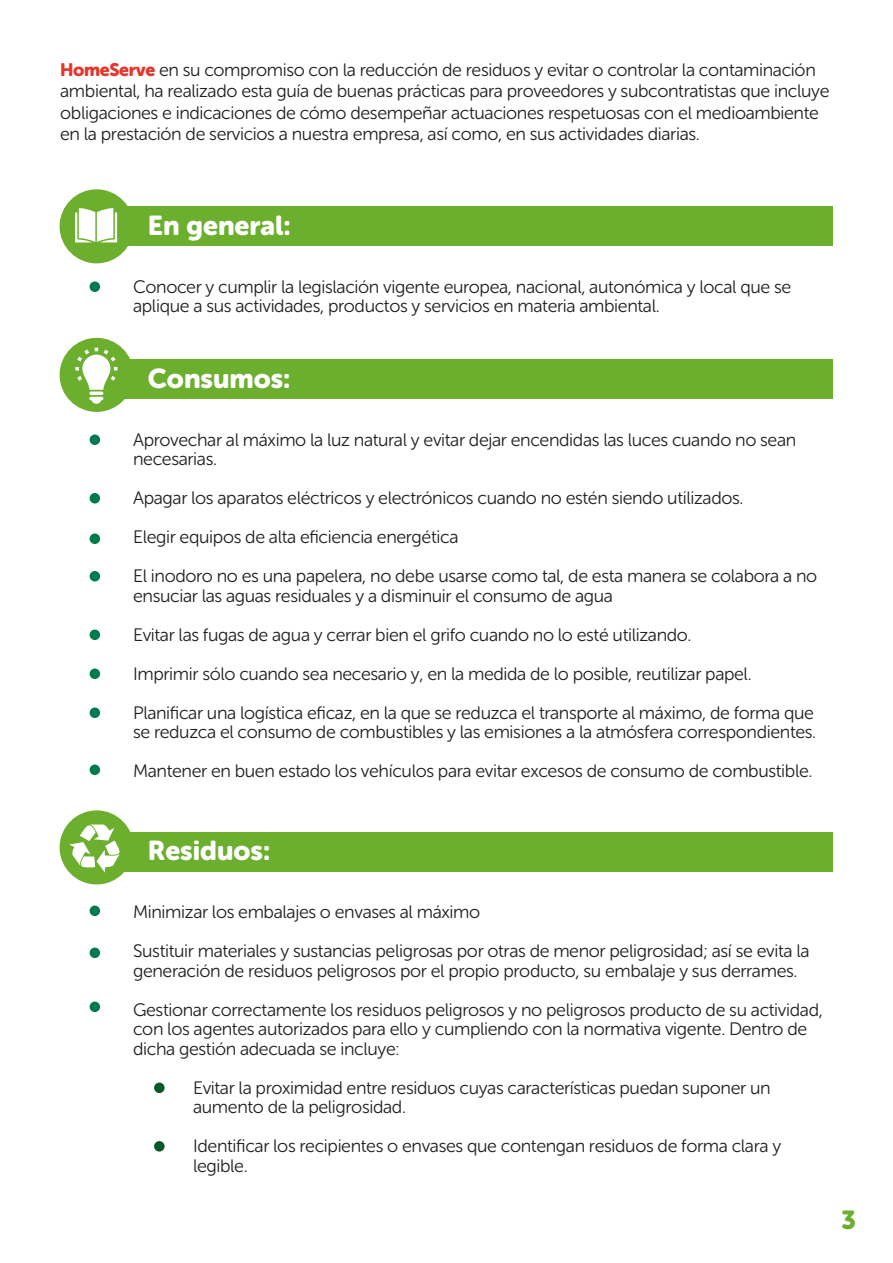
<style>
.page{position:relative;width:893px;height:1263px;background:#fff}
.page>*{position:absolute;margin:0;border:0;box-sizing:border-box;transform-origin:0 0}
.t1{font:27.15px "Museo Sans Rounded 900";color:#fff}
.t2{font:25.8px "Museo Sans Rounded 900";color:#6caf2e}
.t3{font:18px/39px "Museo Sans Rounded 300";letter-spacing:-.02em;color:#231f20}
.s1{font-family:"Museo Sans Rounded 900";color:#e6362c}
</style>
<div class="page">
<div style="left:88px;top:206px;width:744px;height:39px;background:#6caf2e"></div>
<div style="left:90px;top:281px;width:10px;height:11px;background:#007c4c;border-radius:50%"></div>
<div style="left:79px;top:359px;width:753px;height:39px;background:#6caf2e"></div>
<div style="left:90px;top:434px;width:10px;height:11px;background:#007c4c;border-radius:50%"></div>
<div style="left:90px;top:493px;width:10px;height:10px;background:#007c4c;border-radius:50%"></div>
<div style="left:90px;top:533px;width:10px;height:11px;background:#007c4c;border-radius:50%"></div>
<div style="left:90px;top:571px;width:10px;height:10px;background:#007c4c;border-radius:50%"></div>
<div style="left:90px;top:629px;width:10px;height:11px;background:#007c4c;border-radius:50%"></div>
<div style="left:90px;top:668px;width:10px;height:11px;background:#007c4c;border-radius:50%"></div>
<div style="left:90px;top:707px;width:10px;height:11px;background:#007c4c;border-radius:50%"></div>
<div style="left:90px;top:764px;width:10px;height:11px;background:#007c4c;border-radius:50%"></div>
<div style="left:60px;top:338px;width:74px;height:74px;background:#6caf2e;border-radius:50%"></div>
<div style="left:60px;top:189px;width:74px;height:74px;background:#6caf2e;border-radius:50%"></div>
<svg style="left:75px;top:348px;width:42px;height:56px"></svg>
<div style="left:79px;top:832px;width:753px;height:39px;background:#6caf2e"></div>
<div style="left:90px;top:905px;width:10px;height:11px;background:#007c4c;border-radius:50%"></div>
<div style="left:90px;top:947px;width:10px;height:11px;background:#007c4c;border-radius:50%"></div>
<div style="left:90px;top:1001px;width:10px;height:11px;background:#007c4c;border-radius:50%"></div>
<div style="left:154px;top:1082px;width:11px;height:11px;background:#08582a;border-radius:50%"></div>
<div style="left:154px;top:1141px;width:11px;height:10px;background:#08582a;border-radius:50%"></div>
<div style="left:60px;top:810px;width:74px;height:74px;background:#6caf2e;border-radius:50%"></div>
<svg style="left:75px;top:208px;width:42px;height:34px"></svg>
<svg style="left:69px;top:824px;width:51px;height:49px"></svg>
<p class="t3" style="left:60px;top:59px;width:771px;line-height:21.6px"><span class="s1">HomeServe</span> en su compromiso con la reducción de residuos y evitar o controlar la contaminación ambiental, ha realizado esta guía de buenas prácticas para proveedores y subcontratistas que incluye obligaciones e indicaciones de cómo desempeñar actuaciones respetuosas con el medioambiente en la prestación de servicios a nuestra empresa, así como, en sus actividades diarias.</p>
<h1 class="t1" style="left:148px;top:210px;width:144px">En general:</h1>
<p class="t3" style="left:133px;top:277px;width:660px;line-height:19.5px">Conocer y cumplir la legislación vigente europea, nacional, autonómica y local que se aplique a sus actividades, productos y servicios en materia ambiental.</p>
<h1 class="t1" style="left:148px;top:363px;width:144px">Consumos:</h1>
<p class="t3" style="left:133px;top:430px;width:665px;line-height:19.5px">Aprovechar al máximo la luz natural y evitar dejar encendidas las luces cuando no sean necesarias.</p>
<p class="t3" style="left:133px;top:479px;width:686px">Apagar los aparatos eléctricos y electrónicos cuando no estén siendo utilizados.<br>Elegir equipos de alta eficiencia energética<br>El inodoro no es una papelera, no debe usarse como tal, de esta manera se colabora a no</p>
<p class="t3" style="left:133px;top:576px;width:682px">ensuciar las aguas residuales y a disminuir el consumo de agua<br>Evitar las fugas de agua y cerrar bien el grifo cuando no lo esté utilizando.<br>Imprimir sólo cuando sea necesario y, en la medida de lo posible, reutilizar papel.<br>Planificar una logística eficaz, en la que se reduzca el transporte al máximo, de forma que</p>
<p class="t3" style="left:133px;top:713px;width:685px">se reduzca el consumo de combustibles y las emisiones a la atmósfera correspondientes.<br>Mantener en buen estado los vehículos para evitar excesos de consumo de combustible.</p>
<h1 class="t1" style="left:148px;top:835px;width:124px">Residuos:</h1>
<p class="t3" style="left:133px;top:893px;width:678px">Minimizar los embalajes o envases al máximo<br>Sustituir materiales y sustancias peligrosas por otras de menor peligrosidad; así se evita la</p>
<p class="t3" style="left:133px;top:951px;width:691px">generación de residuos peligrosos por el propio producto, su embalaje y sus derrames.<br>Gestionar correctamente los residuos peligrosos y no peligrosos producto de su actividad,</p>
<p class="t3" style="left:133px;top:1020px;width:676px;line-height:19.5px">con los agentes autorizados para ello y cumpliendo con la normativa vigente. Dentro de dicha gestión adecuada se incluye:</p>
<p class="t3" style="left:193px;top:1078px;width:579px;line-height:19.5px">Evitar la proximidad entre residuos cuyas características puedan suponer un aumento de la peligrosidad.</p>
<p class="t3" style="left:193px;top:1137px;width:590px;line-height:19.5px">Identificar los recipientes o envases que contengan residuos de forma clara y legible.</p>
<h2 class="t2" style="left:841px;top:1205px;width:16px">3</h2>
</div>
